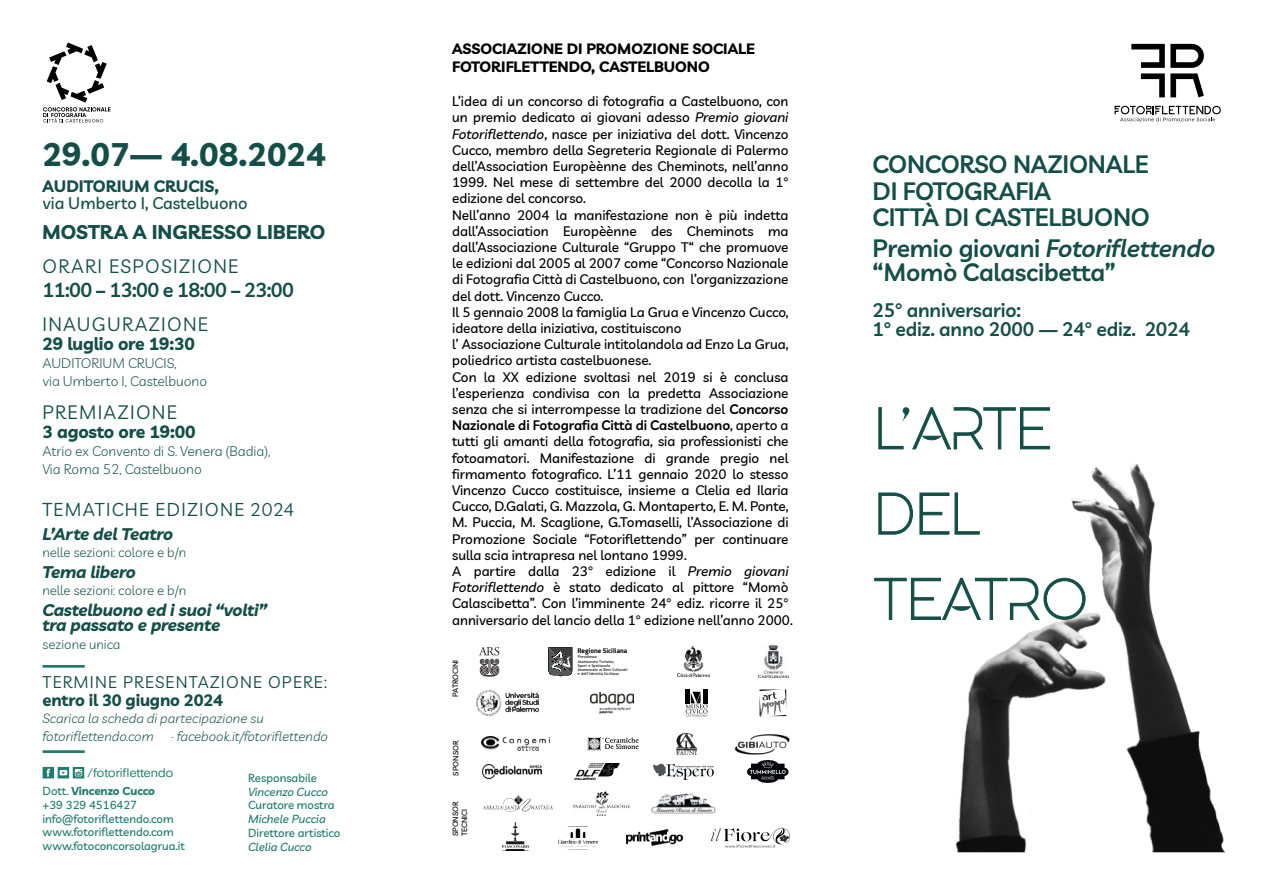
<style>
.page{position:relative;width:1263px;height:893px;background:#fff}
.page>*{position:absolute;margin:0;border:0;box-sizing:border-box;transform-origin:0 0}
.t1{font:58.65px/85.2px "PARMA Regular";color:#144f47}
.t2{font:700 32.7px "Livvic";color:#144f47}
.t3{font:600 24.6px/26.5px "Livvic";letter-spacing:-.01em;color:#144f47}
.t4{font:600 19.8px "Livvic";letter-spacing:-.03em;color:#144f47}
.t5{font:700 19.8px "Livvic";color:#144f47}
.t6{font:600 19.2px/19.4px "Livvic";letter-spacing:-.01em;color:#144f47}
.t7{font:18.9px "Livvic";letter-spacing:.07em;color:#144f47}
.t8{font:18.15px "Livvic";letter-spacing:.07em;color:#144f47}
.t9{font:700 17.55px "Livvic";letter-spacing:-.01em;color:#144f47}
.t10{font:italic 700 16.8px/15px "Livvic";letter-spacing:-.01em;color:#144f47}
.t11{font:700 16.5px "Livvic";letter-spacing:-.01em;color:#144f47}
.t12{font:16.5px "Livvic";letter-spacing:.07em;color:#144f47}
.t13{font:500 16.5px "Livvic";color:#144f47}
.t14{font:700 15px/18px "Livvic";color:#000001}
.t15{font:300 13.8px/18.1px "Livvic";color:#144f47}
.t16{font:500 13.5px/16.2px "Livvic";color:#000001}
.t17{font:italic 300 13.35px/17.4px "Livvic";color:#144f47}
.t18{font:300 13.35px "Livvic";color:#144f47}
.t19{font:12.45px "Givonic";letter-spacing:-.015em;color:#217c6f}
.t20{font:500 11.4px/13.6px "Livvic";color:#217c6f}
.t21{font:italic 500 11.4px "Livvic";color:#217c6f}
.t22{font:500 7.5px/9px "Livvic";color:#000001}
.t23{font:700 6.75px "Titillium";color:#000001}
.t24{font:3.9px/4.7px "Trebuchet MS";color:#000001}
.s1{font-weight:700}
.s2{font-style:italic}
.s3{font-weight:600}
</style>
<div class="page">
<img style="left:955px;top:446px;width:270px;height:407px">
<svg style="left:878px;top:407px;width:172px;height:43px"></svg>
<svg style="left:878px;top:492px;width:35px;height:43px"></svg>
<svg style="left:919px;top:492px;width:61px;height:43px"></svg>
<svg style="left:874px;top:577px;width:212px;height:43px"></svg>
<svg style="left:43px;top:43px;width:67px;height:79px"></svg>
<svg style="left:1131px;top:44px;width:73px;height:53px"></svg>
<svg style="left:1114px;top:106px;width:107px;height:15px"></svg>
<hr style="left:686px;top:689px;width:4px;height:14px;background:#000002">
<hr style="left:703px;top:689px;width:4px;height:14px;background:#000002">
<svg style="left:686px;top:692px;width:21px;height:25px"></svg>
<img style="left:758px;top:646px;width:30px;height:32px">
<svg style="left:479px;top:647px;width:21px;height:30px"></svg>
<svg style="left:588px;top:737px;width:50px;height:13px"></svg>
<img style="left:653px;top:764px;width:61px;height:15px">
<img style="left:482px;top:737px;width:68px;height:14px">
<img style="left:483px;top:796px;width:69px;height:15px">
<img style="left:574px;top:791px;width:56px;height:25px">
<img style="left:651px;top:793px;width:64px;height:21px">
<img style="left:503px;top:822px;width:26px;height:28px">
<img style="left:558px;top:826px;width:39px;height:21px">
<img style="left:626px;top:830px;width:56px;height:15px">
<img style="left:477px;top:690px;width:62px;height:25px">
<img style="left:677px;top:733px;width:19px;height:21px">
<img style="left:483px;top:765px;width:59px;height:13px">
<img style="left:575px;top:764px;width:45px;height:15px">
<svg style="left:747px;top:760px;width:41px;height:23px"></svg>
<img style="left:759px;top:689px;width:28px;height:27px">
<svg style="left:548px;top:647px;width:24px;height:30px"></svg>
<img style="left:678px;top:646px;width:31px;height:31px">
<img style="left:590px;top:693px;width:44px;height:20px">
<img style="left:734px;top:734px;width:56px;height:21px">
<img style="left:711px;top:827px;width:79px;height:21px">
<svg style="left:43px;top:767px;width:41px;height:11px"></svg>
<hr style="left:43px;top:665px;width:42px;height:3px;background:#217c6f">
<hr style="left:43px;top:750px;width:42px;height:3px;background:#217c6f">
<h2 class="t2" style="left:42px;top:129px;width:285px">29.07— 4.08.2024</h2>
<p class="t11" style="left:42px;top:173px;width:178px">AUDITORIUM CRUCIS,</p>
<p class="t13" style="left:42px;top:190px;width:207px">via Umberto I, Castelbuono</p>
<h3 class="t5" style="left:42px;top:216px;width:285px">MOSTRA A INGRESSO LIBERO</h3>
<h3 class="t7" style="left:42px;top:252px;width:198px">ORARI ESPOSIZIONE</h3>
<h3 class="t4" style="left:42px;top:275px;width:253px">11:00 – 13:00 e 18:00 – 23:00</h3>
<h3 class="t7" style="left:42px;top:310px;width:167px">INAUGURAZIONE</h3>
<p class="t9" style="left:42px;top:330px;width:154px">29 luglio ore 19:30</p>
<p class="t15" style="left:42px;top:353px;width:166px">AUDITORIUM CRUCIS,<br>via Umberto I, Castelbuono</p>
<h3 class="t7" style="left:42px;top:398px;width:136px">PREMIAZIONE</h3>
<p class="t9" style="left:42px;top:418px;width:155px">3 agosto ore 19:00</p>
<p class="t15" style="left:42px;top:441px;width:229px">Atrio ex Convento di S. Venera (Badia),<br>Via Roma 52, Castelbuono</p>
<h3 class="t8" style="left:42px;top:496px;width:253px">TEMATICHE EDIZIONE 2024</h3>
<p class="t10" style="left:42px;top:525px;width:132px">L’Arte del Teatro</p>
<p class="t18" style="left:42px;top:542px;width:145px">nelle sezioni: colore e b/n</p>
<p class="t10" style="left:42px;top:563px;width:95px">Tema libero</p>
<p class="t18" style="left:42px;top:581px;width:145px">nelle sezioni: colore e b/n</p>
<p class="t10" style="left:42px;top:601px;width:226px">Castelbuono ed i suoi “volti” tra passato e presente</p>
<p class="t18" style="left:42px;top:634px;width:80px">sezione unica</p>
<p class="t12" style="left:43px;top:669px;width:286px">TERMINE PRESENTAZIONE OPERE:</p>
<p class="t11" style="left:43px;top:687px;width:182px">entro il 30 giugno 2024</p>
<p class="t17" style="left:43px;top:709px;width:223px">Scarica la scheda di partecipazione su fotoriflettendo.com</p>
<p class="t17" style="left:171px;top:726px;width:158px">· facebook.it/fotoriflettendo</p>
<p class="t19" style="left:87px;top:766px;width:88px">/fotoriflettendo</p>
<p class="t20" style="left:43px;top:784px;width:144px">Dott. <span class="s1">Vincenzo Cucco<br></span>+39 329 4516427 info@fotoriflettendo.com www.fotoriflettendo.com www.fotoconcorsolagrua.it</p>
<p class="t20" style="left:248px;top:770px;width:70px">Responsabile</p>
<p class="t21" style="left:248px;top:783px;width:81px">Vincenzo Cucco</p>
<p class="t20" style="left:248px;top:798px;width:88px">Curatore mostra</p>
<p class="t21" style="left:248px;top:811px;width:79px">Michele Puccia</p>
<p class="t20" style="left:248px;top:825px;width:94px">Direttore artistico</p>
<p class="t21" style="left:248px;top:838px;width:65px">Clelia Cucco</p>
<p class="t14" style="left:452px;top:39px;width:304px">ASSOCIAZIONE DI PROMOZIONE SOCIALE<br>FOTORIFLETTENDO, CASTELBUONO</p>
<p class="t16" style="left:452px;top:92px;width:342px">L’idea di un concorso di fotografia a Castelbuono, con un premio dedicato ai giovani adesso <span class="s2">Premio giovani Fotoriflettendo</span>, nasce per iniziativa del dott. Vincenzo Cucco, membro della Segreteria Regionale di Palermo dell’Association Europèènne des Cheminots, nell’anno 1999. Nel mese di settembre del 2000 decolla la 1° edizione del concorso.<br>Nell’anno 2004 la manifestazione non è più indetta dall’Association Europèènne des Cheminots ma dall’Associazione Culturale “Gruppo T“ che promuove le edizioni dal 2005 al 2007 come “Concorso Nazionale di Fotografia Città di Castelbuono, con l’organizzazione del dott. Vincenzo Cucco.<br>Il 5 gennaio 2008 la famiglia La Grua e Vincenzo Cucco, ideatore della iniziativa, costituiscono<br>l’ Associazione Culturale intitolandola ad Enzo La Grua, poliedrico artista castelbuonese.<br>Con la XX edizione svoltasi nel 2019 si è conclusa l’esperienza condivisa con la predetta Associazione senza che si interrompesse la tradizione del <span class="s3">Concorso Nazionale di Fotografia Città di Castelbuono</span>, aperto a tutti gli amanti della fotografia, sia professionisti che fotoamatori. Manifestazione di grande pregio nel firmamento fotografico. L’11 gennaio 2020 lo stesso Vincenzo Cucco costituisce, insieme a Clelia ed Ilaria Cucco, D.Galati, G. Mazzola, G. Montaperto, E. M. Ponte, M. Puccia, M. Scaglione, G.Tomaselli, l’Associazione di Promozione Sociale “Fotoriflettendo” per continuare sulla scia intrapresa nel lontano 1999.<br>A partire dalla 23° edizione il <span class="s2">Premio giovani Fotoriflettendo</span> è stato dedicato al pittore “Momò Calascibetta”. Con l’imminente 24° ediz. ricorre il 25° anniversario del lancio della 1° edizione nell’anno 2000.</p>
<p class="t22" style="left:451px;top:697px;width:39px;rotate:-90deg">PATROCINI</p>
<p class="t23" style="left:577px;top:645px;width:51px">Regione Siciliana</p>
<p class="t24" style="left:578px;top:654px;width:38px">Presidenza<br>Assessorato Turismo,</p>
<p class="t24" style="left:578px;top:663px;width:51px">Sport e Spettacolo<br>Assessorato ai Beni Culturali</p>
<p class="t24" style="left:578px;top:671px;width:42px">e dell’Identità Siciliana</p>
<p class="t22" style="left:451px;top:776px;width:36px;rotate:-90deg">SPONSOR</p>
<p class="t22" style="left:451px;top:836px;width:36px;rotate:-90deg">SPONSOR<br>TECNICI</p>
<h3 class="t3" style="left:872px;top:149px;width:279px">CONCORSO NAZIONALE<br>DI FOTOGRAFIA<br>CITTÀ DI CASTELBUONO</h3>
<h3 class="t3" style="left:872px;top:234px;width:344px;line-height:24.2px">Premio giovani <span class="s2">Fotoriflettendo </span>“Momò Calascibetta”</h3>
<h3 class="t6" style="left:872px;top:299px;width:319px">25° anniversario:<br>1° ediz. anno 2000 ― 24° ediz. 2024</h3>
<h1 class="t1" style="left:874px;top:385px;width:215px">L’ARTE<br>DEL<br>TEATRO</h1>
</div>
